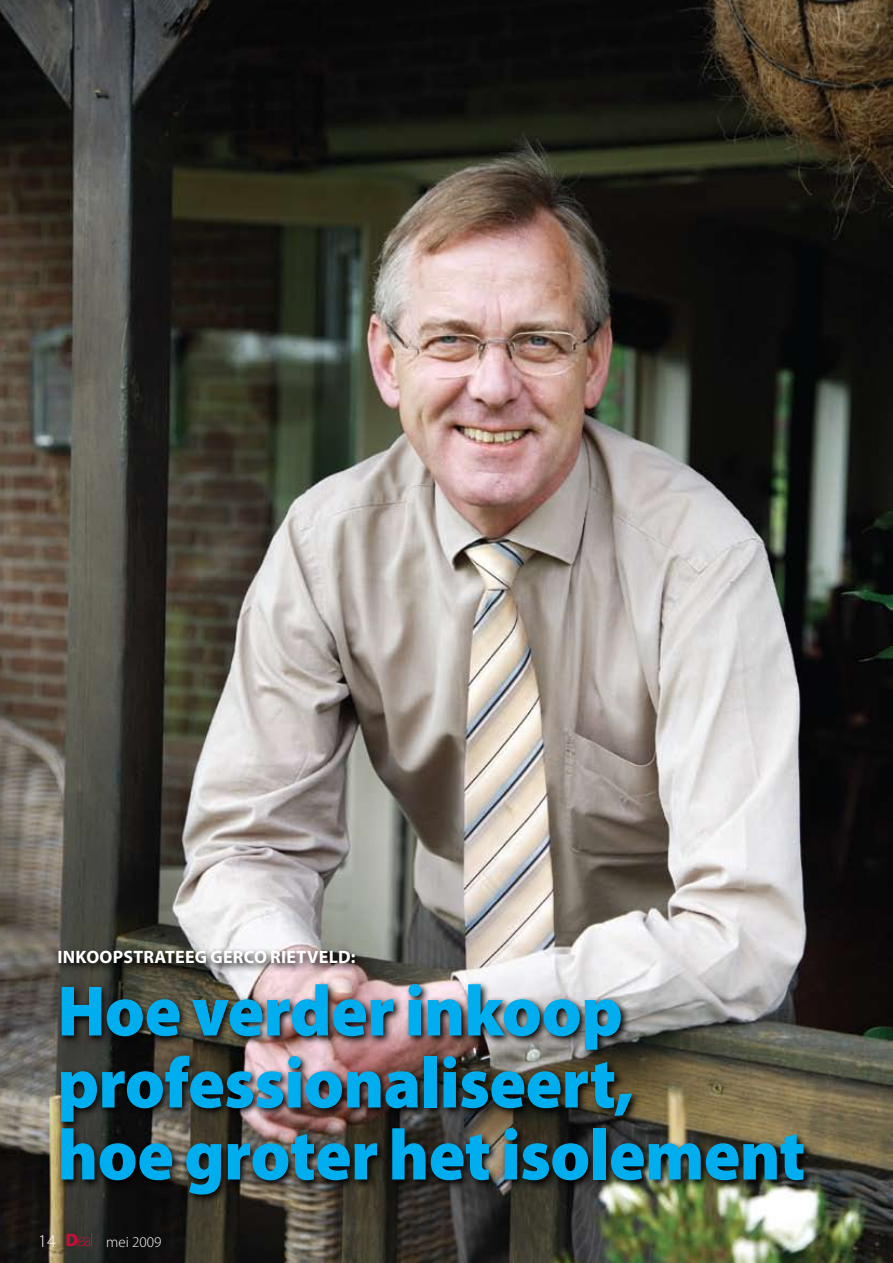
<style>
.page{position:relative;width:893px;height:1263px;background:#fff}
.page>*{position:absolute;margin:0;border:0;box-sizing:border-box;transform-origin:0 0}
.t1{font:900 72px/72px "Myriad Pro";letter-spacing:-.01em;color:#00aeef;scale:.95 1}
.t2{font:700 18px "Myriad Pro";letter-spacing:.015em;color:#fff}
.t3{font:300 18px "Myriad Pro";color:#fff}
.t4{font:300 15px "Myriad Pro";color:#fff}
</style>
<div class="page">
<img style="left:0;top:0;width:893px;height:1263px">
<svg style="left:67px;top:1234px;width:30px;height:12px"></svg>
<img style="left:55px;top:947px;width:838px;height:272px">
<p class="t2" style="left:58px;top:946px;width:299px">INKOOPSTRATEEG GERCO RI ETVELD:</p>
<p class="t1" style="left:57px;top:976px;width:789px">Hoe verder inkoop professionaliseert,<br>hoe groter het isolement</p>
<p class="t3" style="left:38px;top:1231px;width:19px">14</p>
<p class="t4" style="left:106px;top:1233px;width:57px">mei 2009</p>
</div>
